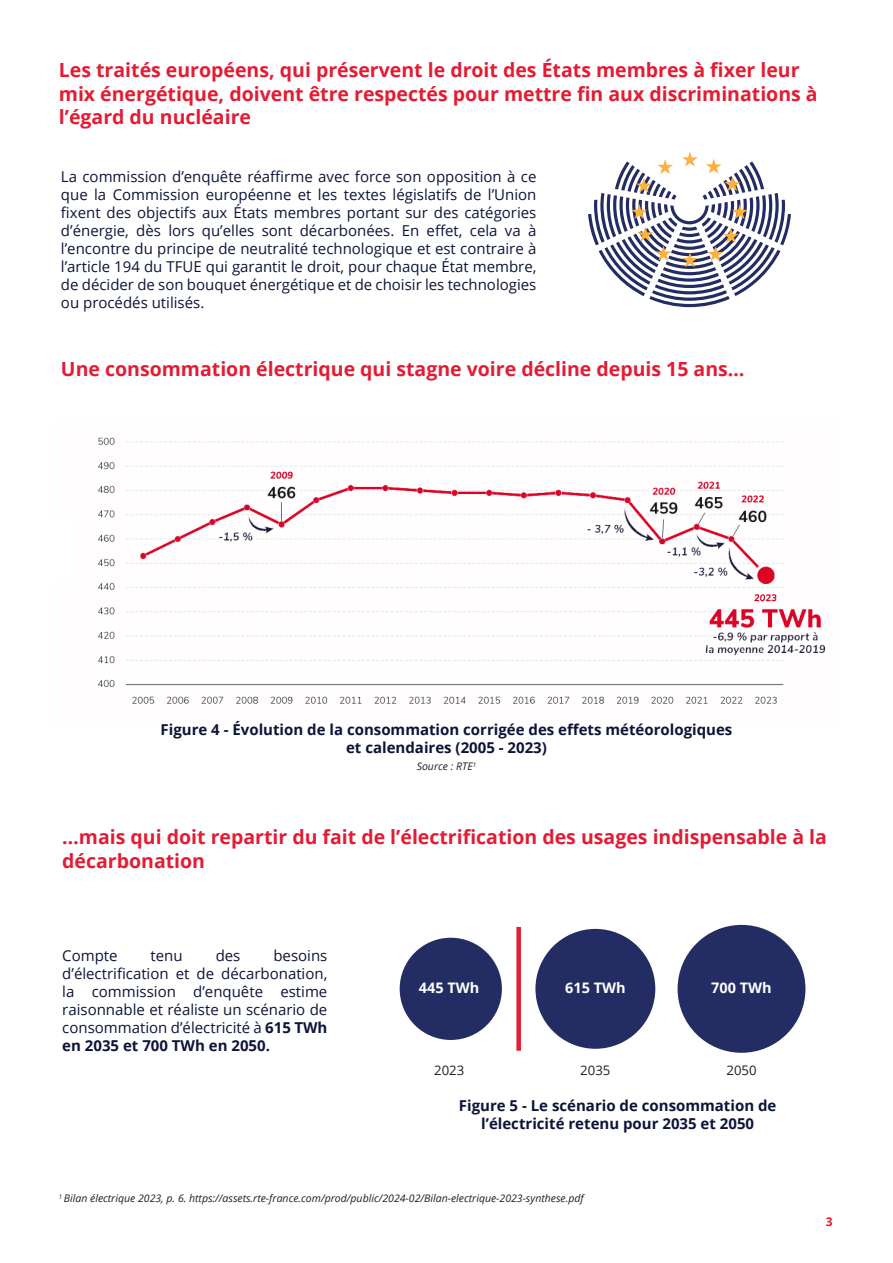
<style>
.page{position:relative;width:893px;height:1263px;background:#fff}
.page>*{position:absolute;margin:0;border:0;box-sizing:border-box;transform-origin:0 0}
.t1{font:700 19.5px/23.4px "Open Sans";color:#e31c33}
.t2{font:15px/18px "Open Sans";color:#0d143a;text-align:justify}
.t3{font:700 15px/18px "Open Sans";color:#0d143a;text-align:center}
.t4{font:700 14.55px "Open Sans";color:#fff}
.t5{font:13.2px "Open Sans";color:#231f20}
.t6{font:700 12px "Open Sans";color:#e31c33}
.t7{font:italic 10.5px "Open Sans";color:#231f20}
.s1{font-weight:700}
</style>
<div class="page">
<svg style="left:588px;top:152px;width:203px;height:155px"></svg>
<div style="left:400px;top:938px;width:102px;height:102px;background:#232d64;border-radius:50%"></div>
<div style="left:535px;top:929px;width:120px;height:120px;background:#232d64;border-radius:50%"></div>
<div style="left:678px;top:925px;width:127px;height:128px;background:#232d64;border-radius:50%"></div>
<div style="left:516px;top:927px;width:5px;height:124px;background:#e31c33"></div>
<img style="left:97px;top:437px;width:729px;height:267px">
<h1 class="t1" style="left:59px;top:58px;width:760px">Les traités européens, qui préservent le droit des États membres à fixer leur mix énergétique, doivent être respectés pour mettre fin aux discriminations à l’égard du nucléaire</h1>
<p class="t2" style="left:61px;top:167px;width:477px">La commission d’enquête réaffirme avec force son opposition à ce que la Commission européenne et les textes législatifs de l’Union fixent des objectifs aux États membres portant sur des catégories d’énergie, dès lors qu’elles sont décarbonées. En effet, cela va à l’encontre du principe de neutralité technologique et est contraire à l’article 194 du TFUE qui garantit le droit, pour chaque État membre, de décider de son bouquet énergétique et de choisir les technologies ou procédés utilisés.</p>
<h1 class="t1" style="left:61px;top:356px;width:685px">Une consommation électrique qui stagne voire décline depuis 15 ans…</h1>
<p class="t3" style="left:161px;top:720px;width:573px">Figure 4 - Évolution de la consommation corrigée des effets météorologiques et calendaires (2005 - 2023)</p>
<p class="t7" style="left:417px;top:759px;width:61px">Source : RTE<sup>1</sup></p>
<h1 class="t1" style="left:62px;top:825px;width:766px">…mais qui doit repartir du fait de l’électrification des usages indispensable à la décarbonation</h1>
<p class="t2" style="left:62px;top:946px;width:267px;text-indent:211px">besoins d’électrification et de décarbonation, la commission d’enquête estime raisonnable et réaliste un scénario de consommation d’électricité à <span class="s1">615 TWh en 2035 et 700 TWh en 2050.</span></p>
<p class="t2" style="left:62px;top:946px;width:57px">Compte</p>
<p class="t2" style="left:151px;top:946px;width:34px">tenu</p>
<p class="t2" style="left:216px;top:946px;width:26px">des</p>
<p class="t4" style="left:419px;top:977px;width:62px">445 TWh</p>
<p class="t4" style="left:565px;top:977px;width:62px">615 TWh</p>
<p class="t4" style="left:711px;top:977px;width:62px">700 TWh</p>
<p class="t5" style="left:434px;top:1061px;width:32px">2023</p>
<p class="t5" style="left:580px;top:1061px;width:32px">2035</p>
<p class="t5" style="left:726px;top:1061px;width:32px">2050</p>
<p class="t3" style="left:459px;top:1096px;width:319px">Figure 5 - Le scénario de consommation de l’électricité retenu pour 2035 et 2050</p>
<p class="t7" style="left:59px;top:1191px;width:526px"><sup>1</sup> Bilan électrique 2023, p. 6. https://assets.rte-france.com/prod/public/2024-02/Bilan-electrique-2023-synthese.pdf</p>
<p class="t6" style="left:826px;top:1213px;width:8px">3</p>
</div>
